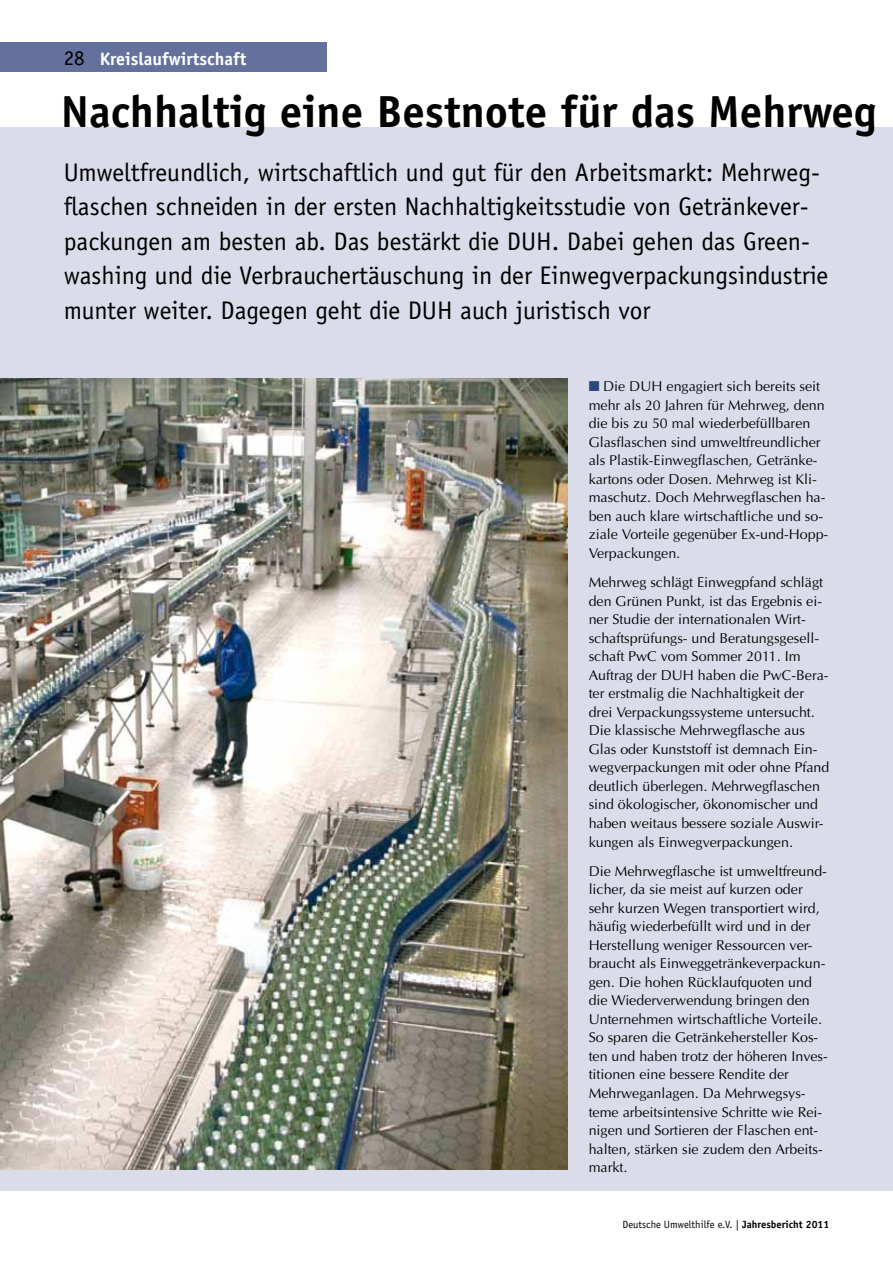
<style>
.page{position:relative;width:893px;height:1263px;background:#fff}
.page>*{position:absolute;margin:0;border:0;box-sizing:border-box;transform-origin:0 0}
.t1{font:700 45px "Officina Sans";color:#000}
.t2{font:25.5px/34.5px "Officina Sans";color:#000}
.t3{font:700 18px "Officina Sans";color:#fff}
.t4{font:14.25px/18.5px "Optima";color:#000}
.t5{font:10.5px "Officina Sans";color:#000}
.s1{font-weight:400;font-size:21px;color:#000}
.s2{color:#2b4679}
.s3{font-weight:700}
</style>
<div class="page">
<div style="left:0;top:128px;width:893px;height:1063px;background:#dbdce9"></div>
<div style="left:0;top:42px;width:326px;height:30px;background:#64719c"></div>
<img style="left:0;top:378px;width:568px;height:791px">
<p class="t3" style="left:64px;top:47px;width:184px"><span class="s1">28</span> Kreislaufwirtschaft</p>
<h1 class="t1" style="left:61px;top:84px;width:817px">Nachhaltig eine Bestnote für das Mehrweg</h1>
<p class="t2" style="left:64px;top:155px;width:766px">Umweltfreundlich, wirtschaftlich und gut für den Arbeitsmarkt: Mehrweg&shy;flaschen schneiden in der ersten Nachhaltigkeitsstudie von Getränkever&shy;packungen am besten ab. Das bestärkt die DUH. Dabei gehen das Green&shy;washing und die Verbrauchertäuschung in der Einwegverpackungsindustrie munter weiter. Dagegen geht die DUH auch juristisch vor</p>
<p class="t4" style="left:589px;top:377px;width:241px"><span class="s2">■</span> Die DUH engagiert sich bereits seit mehr als 20 Jahren für Mehrweg, denn die bis zu 50 mal wiederbefüllbaren Glasflaschen sind umweltfreundlicher als Plastik-Einwegflaschen, Getränke&shy;kartons oder Dosen. Mehrweg ist Kli&shy;maschutz. Doch Mehrwegflaschen ha&shy;ben auch klare wirtschaftliche und so&shy;ziale Vorteile gegenüber Ex-und-Hopp-Verpackungen.</p>
<p class="t4" style="left:589px;top:573px;width:242px">Mehrweg schlägt Einwegpfand schlägt den Grünen Punkt, ist das Ergebnis ei&shy;ner Studie der internationalen Wirt&shy;schaftsprüfungs- und Beratungsgesell&shy;schaft PwC vom Sommer 2011. Im Auftrag der DUH haben die PwC-Bera&shy;ter erstmalig die Nachhaltigkeit der drei Verpackungssysteme untersucht.<br>Die klassische Mehrwegflasche aus Glas oder Kunststoff ist demnach Ein&shy;wegverpackungen mit oder ohne Pfand deutlich überlegen. Mehrwegflaschen sind ökologischer, ökonomischer und haben weitaus bessere soziale Auswir&shy;kungen als Einwegverpackungen.</p>
<p class="t4" style="left:589px;top:862px;width:241px">Die Mehrwegflasche ist umweltfreund&shy;licher, da sie meist auf kurzen oder sehr kurzen Wegen transportiert wird, häufig wiederbefüllt wird und in der Herstellung weniger Ressourcen ver&shy;braucht als Einweggetränkeverpackun&shy;gen. Die hohen Rücklaufquoten und die Wiederverwendung bringen den Unternehmen wirtschaftliche Vorteile.<br>So sparen die Getränkehersteller Kos&shy;ten und haben trotz der höheren Inves&shy;titionen eine bessere Rendite der Mehrweganlagen. Da Mehrwegsys&shy;teme arbeitsintensive Schritte wie Rei&shy;nigen und Sortieren der Flaschen ent&shy;halten, stärken sie zudem den Arbeits&shy;markt.</p>
<p class="t5" style="left:622px;top:1218px;width:208px">Deutsche Umwelthilfe e.V. | <span class="s3">Jahresbericht 2011</span></p>
</div>
